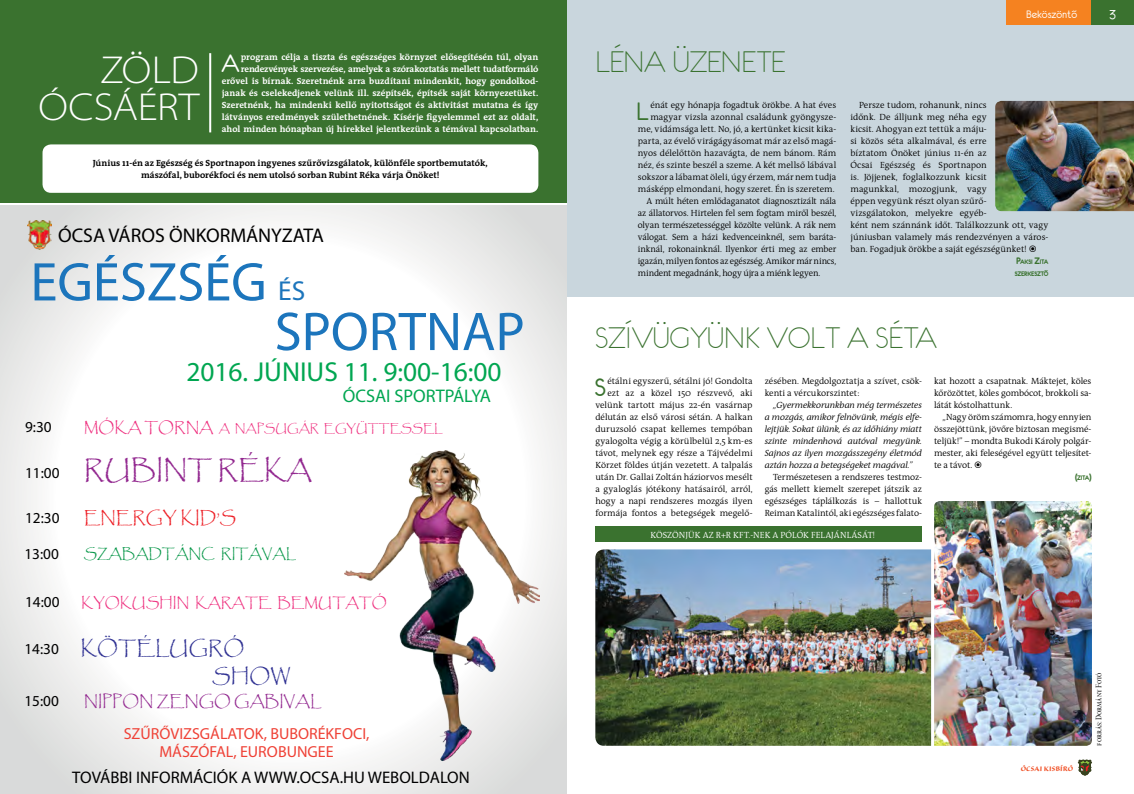
<style>
.page{position:relative;width:1134px;height:794px;background:#fff}
.page>*{position:absolute;margin:0;border:0;box-sizing:border-box;transform-origin:0 0}
.t1{font:54.9px/49.6px "Myriad Pro";color:#1c75bc}
.t2{font:300 semi-expanded 39.1px/37.1px "Myriad Pro";letter-spacing:-.005em;color:#fff;text-align:right}
.t3{font:34px "Eurofurencelight";color:#3a722f}
.t4{font:34px "Eurofurencelight";letter-spacing:-.02em;color:#3a722f}
.t5{font:28.2px "Eurofurenceregular";color:#3a722f}
.t6{font:28.2px "Eurofurenceregular";color:#fff}
.t7{font:27.5px "Myriad Pro";color:#00a651}
.t8{font:26px "Papyrus";color:#92278f}
.t9{font:19.8px "Myriad Pro";color:#000}
.t10{font:19.1px/27.5px "Papyrus";color:#2e3092}
.t11{font:18.3px "Myriad Pro";color:#00a651}
.t12{font:16.8px "Myriad Pro";color:#000}
.t13{font:16.8px "Papyrus";color:#ed1d24}
.t14{font:16px/17.5px "Myriad Pro";color:#ef4136;text-align:center}
.t15{font:15.3px "Myriad Pro";color:#000}
.t16{font:15.3px "Papyrus";color:#92278f}
.t17{font:15px "Eurofurenceregular";color:#fff}
.t18{font:13.7px "Papyrus";color:#ee2a7b}
.t19{font:13.7px "Papyrus";color:#009444}
.t20{font:12px "Eurofurenceregular";color:#fff}
.t21{font:11.4px "Papyrus";color:#ee2a7b}
.t22{font:9px/12px "The Antiqua Sem Lig";color:#000}
.t23{font:9px/12px "The Antiqua Reg";color:#fff;text-align:right}
.t24{font:9px "The Antiqua Sem Lig";letter-spacing:-.02em;color:#000}
.t25{font:italic 9px/12px "The Antiqua Sem Lig";letter-spacing:-.01em;color:#000;text-align:justify}
.t26{font:9px/12px "The Antiqua Reg";color:#000;text-align:center}
.t27{font:9px "The Antiqua Sem Lig";letter-spacing:.005em;color:#fff}
.t28{font:9px "Minion Pro Cn Disp";letter-spacing:-.005em;color:#000}
.t29{font:700 8.7px "Sanvito Pro";letter-spacing:.005em;color:#f04e23}
.t30{font:7px/12px "Eurofurencebold";letter-spacing:-.035em;color:#3a722f;scale:.96 1}
.s1{font-size:27.5px}
.s2{font-size:14.5px}
.s3{font-size:10px}
</style>
<div class="page">
<svg style="left:1078px;top:760px;width:14px;height:15px"></svg>
<div style="left:567px;top:0;width:567px;height:296px;background:#c9d6dd"></div>
<div style="left:1092px;top:0;width:42px;height:24px;background:#3a722f"></div>
<div style="left:1006px;top:0;width:85px;height:24px;background:#f58220"></div>
<div style="left:0;top:0;width:567px;height:202px;background:#3a722f"></div>
<img style="left:995px;top:101px;width:139px;height:110px">
<svg style="left:0;top:206px;width:567px;height:588px"></svg>
<img style="left:27px;top:221px;width:25px;height:28px">
<img style="left:345px;top:451px;width:194px;height:322px">
<hr style="left:209px;top:53px;width:2px;height:79px;background:#fff">
<div style="left:43px;top:144px;width:495px;height:49px;background:#fff;border-radius:9px"></div>
<img style="left:934px;top:501px;width:158px;height:245px">
<img style="left:595px;top:549px;width:336px;height:197px">
<div style="left:595px;top:526px;width:327px;height:16px;background:#3a722f"></div>
<h2 class="t2" style="left:38px;top:51px;width:162px">ZÖLD<br>ÓCSÁÉRT</h2>
<p class="t23" style="left:222px;top:51px;width:318px">program célja a tiszta és egészséges környzet elősegítésén túl, olyan rendezvények szervezése, amelyek a szórakoztatás mellett tudatformáló erővel is bírnak. Szeretnénk arra buzdítani mindenkit, hogy gondolkod&shy;janak és cselekedjenek velünk ill. szépítsék, építsék saját környezetüket.<br>Szeretnénk, ha mindenki kellő nyitottságot és aktivitást mutatna és így látványos eredmények születhetnének. Kísérje figyelemmel ezt az oldalt, ahol minden hónapban új hírekkel jelentkezünk a témával kapcsolatban.</p>
<p class="t26" style="left:93px;top:157px;width:396px">Június 11-én az Egészség és Sportnapon ingyenes szűrővizsgálatok, különféle sportbemutatók, mászófal, buborékfoci és nem utolsó sorban Rubint Réka várja Önöket!</p>
<h3 class="t6" style="left:221px;top:49px;width:20px">A</h3>
<h3 class="t9" style="left:58px;top:224px;width:267px">ÓCSA VÁROS ÖNKORMÁNYZATA</h3>
<h1 class="t1" style="left:275px;top:256px;width:252px;text-indent:-244px">EGÉSZSÉG <span class="s1">ÉS<br></span>SPORTNAP</h1>
<h3 class="t7" style="left:186px;top:355px;width:317px">2016. JÚNIUS 11. 9:00-16:00</h3>
<p class="t21" style="left:84px;top:421px;width:360px"><span class="s2">MÓKA TORNA</span> A NAPSUGÁR EGYÜTTESSEL</p>
<h3 class="t8" style="left:84px;top:454px;width:230px">RUBINT RÉKA</h3>
<h3 class="t13" style="left:84px;top:507px;width:154px">ENERGY KID’S</h3>
<h3 class="t19" style="left:84px;top:545px;width:214px">SZABADTÁNC RITÁVAL</h3>
<h3 class="t11" style="left:343px;top:385px;width:150px">ÓCSAI SPORTPÁLYA</h3>
<h3 class="t15" style="left:25px;top:417px;width:28px">9:30</h3>
<h3 class="t15" style="left:25px;top:464px;width:36px">11:00</h3>
<h3 class="t15" style="left:25px;top:508px;width:36px">12:30</h3>
<h3 class="t15" style="left:24px;top:544px;width:36px">13:00</h3>
<h3 class="t15" style="left:25px;top:593px;width:36px">14:00</h3>
<h3 class="t15" style="left:24px;top:639px;width:36px">14:30</h3>
<h3 class="t18" style="left:81px;top:594px;width:307px">KYOKUSHIN KARATE BEMUTATÓ</h3>
<h3 class="t10" style="left:212px;top:633px;width:80px;text-indent:-132px">KÖTÉLUGRÓ<br>SHOW</h3>
<h3 class="t15" style="left:24px;top:691px;width:36px">15:00</h3>
<h3 class="t16" style="left:84px;top:691px;width:239px">NIPPON ZENGO GABIVAL</h3>
<h3 class="t14" style="left:124px;top:725px;width:247px">SZŰRŐVIZSGÁLATOK, BUBORÉKFOCI,<br>MÁSZÓFAL, EUROBUNGEE</h3>
<h3 class="t12" style="left:72px;top:767px;width:399px">TOVÁBBI INFORMÁCIÓK A WWW.OCSA.HU WEBOLDALON</h3>
<h3 class="t4" style="left:595px;top:45px;width:192px">LÉNA ÜZENETE</h3>
<h3 class="t5" style="left:636px;top:97px;width:14px">L</h3>
<p class="t22" style="left:650px;top:99px;width:187px">énát egy hónapja fogadtuk örökbe. A hat éves</p>
<p class="t22" style="left:650px;top:111px;width:187px">magyar vizsla azonnal családunk gyöngysze-</p>
<p class="t22" style="left:638px;top:123px;width:200px">me, vidámsága lett. No, jó, a kertünket kicsit kika-</p>
<p class="t22" style="left:638px;top:135px;width:200px">parta, az évelő virágágyásomat már az első magá-</p>
<p class="t22" style="left:638px;top:147px;width:200px">nyos délelőttön hazavágta, de nem bánom. Rám</p>
<p class="t22" style="left:638px;top:159px;width:200px">néz, és szinte beszél a szeme. A két mellső lábával</p>
<p class="t22" style="left:638px;top:171px;width:200px">sokszor a lábamat öleli, úgy érzem, már nem tudja</p>
<p class="t22" style="left:638px;top:183px;width:198px">másképp elmondani, hogy szeret. Én is szeretem.</p>
<p class="t24" style="left:646px;top:196px;width:191px">A múlt héten emlődaganatot diagnosztizált nála</p>
<p class="t24" style="left:638px;top:208px;width:200px">az állatorvos. Hirtelen fel sem fogtam miről beszél,</p>
<p class="t24" style="left:638px;top:220px;width:200px">olyan természetességgel közölte velünk. A rák nem</p>
<p class="t22" style="left:638px;top:231px;width:200px">válogat. Sem a házi kedvenceinknél, sem baráta-</p>
<p class="t22" style="left:638px;top:243px;width:200px">inknál, rokonainknál. Ilyenkor érti meg az ember</p>
<p class="t24" style="left:638px;top:256px;width:200px">igazán, milyen fontos az egészség. Amikor már nincs,</p>
<p class="t24" style="left:638px;top:268px;width:184px">mindent megadnánk, hogy újra a miénk legyen.</p>
<h3 class="t20" style="left:1026px;top:8px;width:53px">Beköszöntő</h3>
<h3 class="t17" style="left:1109px;top:6px;width:9px">3</h3>
<p class="t22" style="left:850px;top:99px;width:199px;text-indent:9px">Persze tudom, rohanunk, nincs<br>időnk. De álljunk meg néha egy<br>kicsit. Ahogyan ezt tettük a máju-<br>si közös séta alkalmával, és erre<br>bíztatom Önöket június 11-én az<br>Ócsai Egészség és Sportnapon<br>is. Jöjjenek, foglalkozzunk kicsit<br>magunkkal, mozogjunk, vagy<br>éppen vegyünk részt olyan szűrő-<br>vizsgálatokon, melyekre egyéb-<br>ként nem szánnánk időt. Találkozzunk ott, vagy júniusban valamely más rendezvényen a város&shy;ban. Fogadjuk örökbe a saját egészségünket!</p>
<p class="t30" style="left:1015px;top:256px;width:37px"><span class="s3">P</span>AKSI <span class="s3">Z</span>ITA<br>SZERKESZTŐ</p>
<h3 class="t3" style="left:595px;top:321px;width:344px">SZÍVÜGYÜNK VOLT A SÉTA</h3>
<p class="t22" style="left:595px;top:375px;width:159px;text-align:right">étálni egyszerű, sétálni jó! Gondolta ezt az a közel 150 részvevő, aki velünk tartott május 22-én vasárnap délután az első városi sétán. A halkan duruzsoló csapat kellemes tempóban gyalogolta végig a körülbelül 2,5 km-es távot, melynek egy része a Tájvédelmi Körzet földes útján vezetett. A talpalás után Dr. Gallai Zoltán háziorvos mesélt a gyaloglás jótékony hatásairól, arról, hogy a napi rendszeres mozgás ilyen formája fontos a betegségek megelő-</p>
<p class="t22" style="left:765px;top:375px;width:159px">zésében. Megdolgoztatja a szívet, csök&shy;kenti a vércukorszintet:</p>
<h3 class="t5" style="left:595px;top:373px;width:13px">S</h3>
<p class="t25" style="left:765px;top:399px;width:159px;text-indent:9px">„Gyermekkorunkban még természetes a mozgás, amikor felnövünk, mégis elfe&shy;lejtjük. Sokat ülünk, és az időhiány miatt szinte mindenhová autóval megyünk.<br>Sajnos az ilyen mozgásszegény életmód aztán hozza a betegségeket magával.”</p>
<p class="t22" style="left:765px;top:471px;width:159px;text-align:justify;text-indent:9px">Természetesen a rendszeres testmoz&shy;gás mellett kiemelt szerepet játszik az egészséges táplálkozás is – hallottuk Reiman Katalintól, aki egészséges falato-</p>
<p class="t27" style="left:651px;top:529px;width:226px">KÖSZÖNJÜK AZ R+R KFT.-NEK A PÓLÓK FELAJÁNLÁSÁT!</p>
<p class="t22" style="left:934px;top:375px;width:159px">kat hozott a csapatnak. Máktejet, köles kőrözöttet, köles gombócot, brokkoli sa--- látát kóstolhattunk.</p>
<p class="t22" style="left:934px;top:411px;width:159px;text-align:justify;text-indent:9px">„Nagy öröm számomra, hogy ennyien összejöttünk, jövőre biztosan megismé&shy;teljük!” – mondta Bukodi Károly polgár&shy;mester, aki feleségével együtt teljesítet&shy;te a távot.</p>
<p class="t30" style="left:1075px;top:472px;width:19px"><span class="s3">(</span>ZITA<span class="s3">)</span></p>
<p class="t29" style="left:1021px;top:764px;width:54px">ÓCSAI KISBÍRÓ</p>
<p class="t28" style="left:1093px;top:746px;width:75px;rotate:-90deg">forrás: Dormány Fotó</p>
</div>
